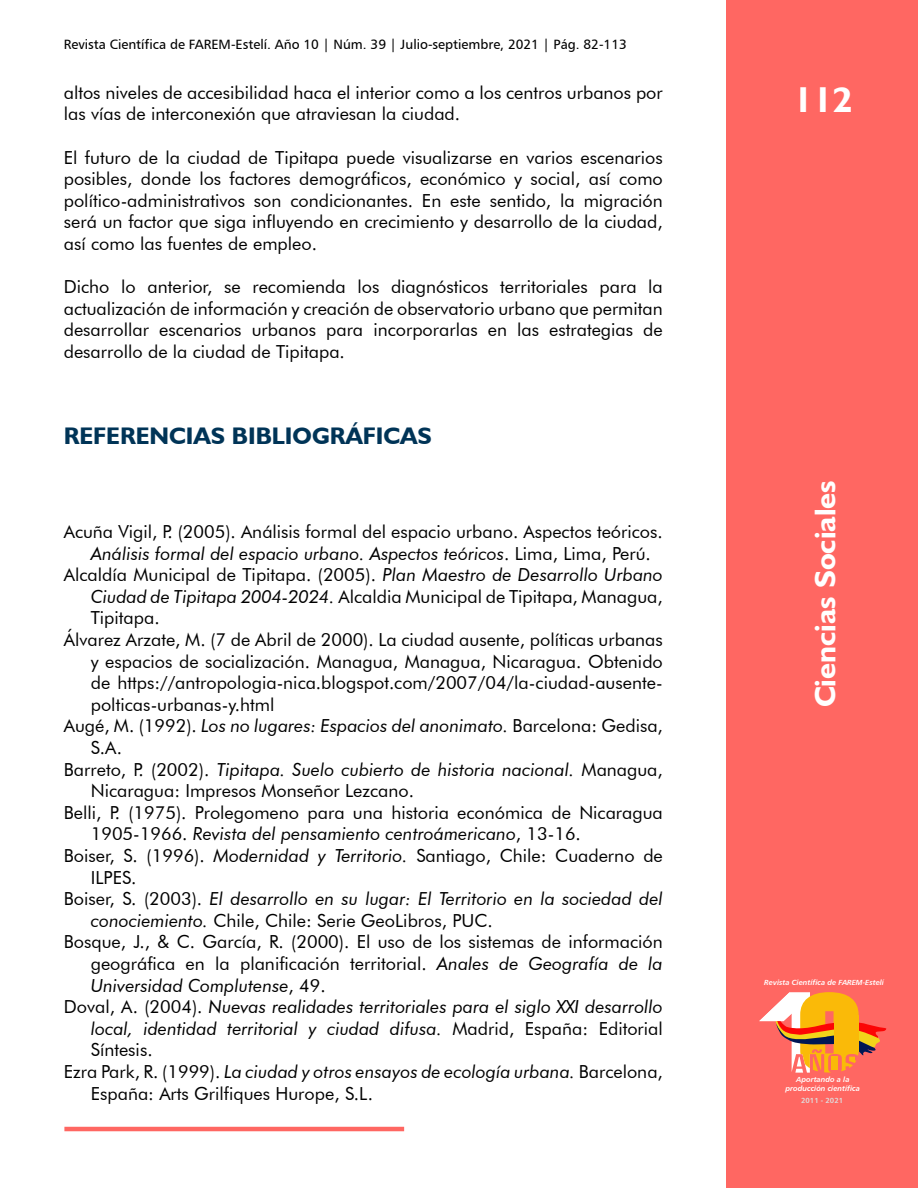
<style>
.page{position:relative;width:918px;height:1188px;background:#fff}
.page>*{position:absolute;margin:0;border:0;box-sizing:border-box;transform-origin:0 0}
.t1{font:700 36px "Humanist 521 BT";color:#fff}
.t2{font:700 30px "Humanist 521 BT";color:#fff}
.t3{font:700 24px "Humanist 521 BT";color:#003457}
.t4{font:18px/21.6px "Futura BT";color:#000;text-align:justify}
.t5{font:italic 18px "Futura BT";color:#000}
.t6{font:13.5px "Humanist 777 BT Roman B";color:#000}
.t7{font:7.35px/8.9px "Humanist 777 BT Bold Italic B";color:#fff;text-align:center}
.t8{font:7.35px "Humanist 777 BT Bold B";color:#dedede}
.s1{font-style:normal}
.s2{font-style:italic}
</style>
<div class="page">
<div style="left:727px;top:0;width:191px;height:1188px;background:#ff6762"></div>
<hr style="left:64px;top:1127px;width:340px;height:4px;background:#ff6762">
<svg style="left:759px;top:992px;width:128px;height:81px"></svg>
<div style="left:834px;top:1015px;width:24px;height:36px;background:#faba08"></div>
<p class="t6" style="left:64px;top:36px;width:565px">Revista Científica de FAREM-Estelí. Año 10 | Núm. 39 | Julio-septiembre, 2021 | Pág. 82-113</p>
<p class="t4" style="left:64px;top:81px;width:601px">altos niveles de accesibilidad haca el interior como a los centros urbanos por las vías de interconexión que atraviesan la ciudad.</p>
<p class="t4" style="left:64px;top:146px;width:601px">El futuro de la ciudad de Tipitapa puede visualizarse en varios escenarios posibles, donde los factores demográficos, económico y social, así como político-administrativos son condicionantes. En este sentido, la migración será un factor que siga influyendo en crecimiento y desarrollo de la ciudad, así como las fuentes de empleo.</p>
<p class="t4" style="left:64px;top:276px;width:601px">Dicho lo anterior, se recomienda los diagnósticos territoriales para la actualización de información y creación de observatorio urbano que permitan desarrollar escenarios urbanos para incorporarlas en las estrategias de desarrollo de la ciudad de Tipitapa.</p>
<h3 class="t3" style="left:64px;top:421px;width:370px">REFERENCIAS BIBLIOGRÁFICAS</h3>
<p class="t4" style="left:64px;top:521px;width:601px">Acuña Vigil, P. (2005). Análisis formal del espacio urbano. Aspectos teóricos.</p>
<p class="t5" style="left:91px;top:542px;width:562px">Análisis formal del espacio urbano. Aspectos teóricos<span class="s1">. Lima, Lima, Perú.</span></p>
<p class="t4" style="left:64px;top:564px;width:601px">Alcaldía Municipal de Tipitapa. (2005). <span class="s2">Plan Maestro de Desarrollo Urbano</span></p>
<p class="t4" style="left:91px;top:585px;width:574px"><span class="s2">Ciudad de Tipitapa 2004-2024.</span> Alcaldia Municipal de Tipitapa, Managua,</p>
<p class="t4" style="left:91px;top:607px;width:70px">Tipitapa.</p>
<p class="t4" style="left:64px;top:629px;width:601px">Álvarez Arzate, M. (7 de Abril de 2000). La ciudad ausente, políticas urbanas</p>
<p class="t4" style="left:91px;top:650px;width:574px">y espacios de socialización. Managua, Managua, Nicaragua. Obtenido</p>
<p class="t4" style="left:91px;top:672px;width:574px">de https://antropologia-nica.blogspot.com/2007/04/la-ciudad-ausente-</p>
<p class="t4" style="left:91px;top:693px;width:185px">polticas-urbanas-y.html</p>
<p class="t5" style="left:64px;top:715px;width:601px"><span class="s1">Augé, M. (1992).</span> Los no lugares: Espacios del anonimato. <span class="s1">Barcelona: Gedisa,</span></p>
<p class="t4" style="left:91px;top:737px;width:33px">S.A.</p>
<p class="t5" style="left:64px;top:758px;width:601px"><span class="s1">Barreto, P. (2002).</span> Tipitapa. Suelo cubierto de historia nacional. <span class="s1">Managua,</span></p>
<p class="t4" style="left:91px;top:780px;width:325px">Nicaragua: Impresos Monseñor Lezcano.</p>
<p class="t4" style="left:64px;top:801px;width:601px">Belli, P. (1975). Prolegomeno para una historia económica de Nicaragua</p>
<p class="t5" style="left:91px;top:823px;width:492px"><span class="s1">1905-1966.</span> Revista del pensamiento centroámericano<span class="s1">, 13-16.</span></p>
<p class="t4" style="left:64px;top:845px;width:601px">Boiser, S. (1996). <span class="s2">Modernidad y Territorio.</span> Santiago, Chile: Cuaderno de</p>
<p class="t4" style="left:91px;top:866px;width:47px">ILPES.</p>
<p class="t5" style="left:64px;top:888px;width:601px"><span class="s1">Boiser, S. (2003).</span> El desarrollo en su lugar: El Territorio en la sociedad del</p>
<p class="t4" style="left:91px;top:909px;width:404px"><span class="s2">conociemiento.</span> Chile, Chile: Serie GeoLibros, PUC.</p>
<p class="t4" style="left:64px;top:931px;width:601px">Bosque, J., &amp; C. García, R. (2000). El uso de los sistemas de información</p>
<p class="t4" style="left:91px;top:953px;width:574px">geográfica en la planificación territorial. <span class="s2">Anales de Geografía de la</span></p>
<p class="t5" style="left:91px;top:974px;width:237px">Universidad Complutense<span class="s1">, 49.</span></p>
<p class="t5" style="left:64px;top:996px;width:601px"><span class="s1">Doval, A. (2004).</span> Nuevas realidades territoriales para el siglo XXI desarrollo</p>
<p class="t5" style="left:91px;top:1017px;width:574px">local, identidad territorial y ciudad difusa. <span class="s1">Madrid, España: Editorial</span></p>
<p class="t4" style="left:91px;top:1039px;width:63px">Síntesis.</p>
<p class="t5" style="left:64px;top:1061px;width:601px"><span class="s1">Ezra Park, R. (1999).</span> La ciudad y otros ensayos de ecología urbana. <span class="s1">Barcelona,</span></p>
<p class="t4" style="left:91px;top:1082px;width:284px">España: Arts Grilfiques Hurope, S.L.</p>
<h1 class="t1" style="left:794px;top:78px;width:60px">112</h1>
<h2 class="t2" style="left:807px;top:707px;width:228px;rotate:-90deg">Ciencias Sociales</h2>
<p class="t7" style="left:764px;top:978px;width:121px">Revista Científica de FAREM-Estelí</p>
<p class="t7" style="left:786px;top:1075px;width:76px">Aportando a la producción científica</p>
<p class="t8" style="left:801px;top:1096px;width:43px">2011 - 2021</p>
</div>
